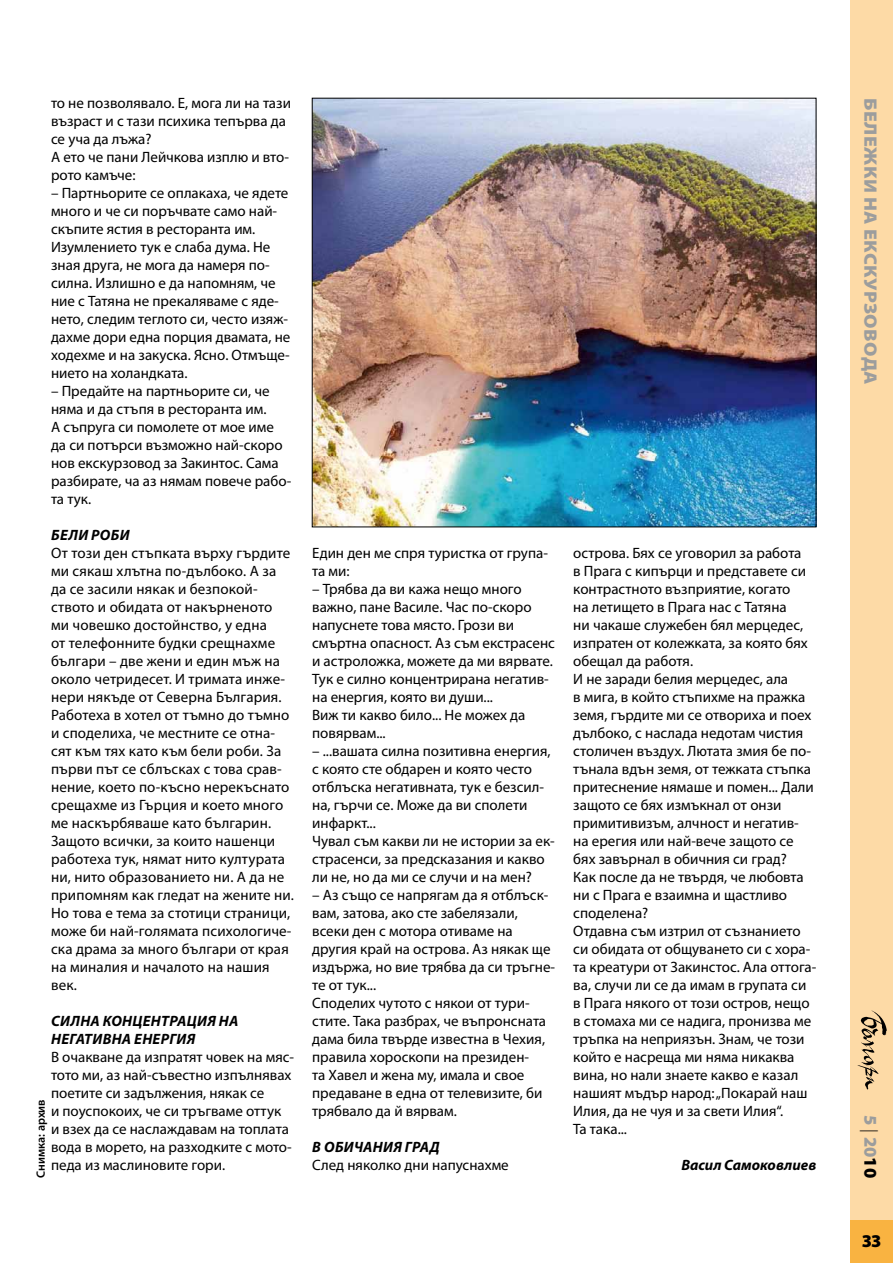
<style>
.page{position:relative;width:893px;height:1263px;background:#fff}
.page>*{position:absolute;margin:0;border:0;box-sizing:border-box;transform-origin:0 0}
.t1{font:900 18px "Myriad Pro";color:#9c9d9d;scale:1.1 1}
.t2{font:900 18px "Myriad Pro";color:#9c9d9d}
.t3{font:900 18px "Myriad Pro";color:#000}
.t4{font:15px/18px "Myriad Pro";color:#000}
.t5{font:italic 700 15px/18px "Myriad Pro";letter-spacing:.11em;color:#000}
.t6{font:italic 700 15px "Myriad Pro";letter-spacing:.035em;color:#000}
.t7{font:italic 700 15px "Myriad Pro";color:#000}
.t8{font:600 12px "Myriad Pro";color:#000}
.s1{font-weight:300;color:#000}
.s2{color:#000}
</style>
<div class="page">
<div style="left:850px;top:0;width:43px;height:1263px;background:#fddaa6"></div>
<div style="left:850px;top:1220px;width:43px;height:43px;background:#f9b341"></div>
<img style="left:857px;top:1010px;width:29px;height:80px">
<img style="left:314px;top:100px;width:500px;height:425px">
<p class="t4" style="left:51px;top:94px;width:241px">то не позволявало. Е, мога ли на тази възраст и с тази психика тепърва да се уча да лъжа?<br>А ето че пани Лейчкова изплю и вто&shy;рото камъче:</p>
<p class="t4" style="left:51px;top:184px;width:241px">– Партньорите се оплакаха, че ядете много и че си поръчвате само най&shy;скъпите ястия в ресторанта им.<br>Изумлението тук е слаба дума. Не зная друга, не мога да намеря по&shy;силна. Излишно е да напомням, че ние с Татяна не прекаляваме с яде&shy;нето, следим теглото си, често изяж&shy;дахме дори една порция двамата, не ходехме и на закуска. Ясно. Отмъще&shy;нието на холандката.</p>
<p class="t4" style="left:51px;top:382px;width:242px">– Предайте на партньорите си, че няма и да стъпя в ресторанта им.<br>А съпруга си помолете от мое име да си потърси възможно най-скоро нов екскурзовод за Закинтос. Сама разбирате, ча аз нямам повече рабо&shy;та тук.</p>
<p class="t6" style="left:51px;top:525px;width:71px">Бели роби</p>
<p class="t4" style="left:51px;top:544px;width:245px">От този ден стъпката върху гърдите ми сякаш хлътна по-дълбоко. А за да се засили някак и безпокой&shy;ството и обидата от накърненото ми човешко достойнство, у една<br>от телефонните будки срещнахме българи – две жени и един мъж на около четридесет. И тримата инже&shy;нери някъде от Северна България.<br>Работеха в хотел от тъмно до тъмно и споделиха, че местните се отна&shy;сят към тях като към бели роби. За първи път се сблъсках с това срав&shy;нение, което по-късно нерекъснато срещахме из Гърция и което много ме наскърбяваше като българин.<br>Защото всички, за които нашенци работеха тук, нямат нито културата ни, нито образованието ни. А да не припомням как гледат на жените ни.<br>Но това е тема за стотици страници, може би най-голямата психологиче&shy;ска драма за много българи от края на миналия и началото на нашия век.</p>
<p class="t5" style="left:51px;top:1011px;width:188px">Силна концентрация на негативна енергия</p>
<p class="t4" style="left:51px;top:1048px;width:245px">В очакване да изпратят човек на мяс&shy;тото ми, аз най-съвестно изпълнявах поетите си задължения, някак се<br>и поуспокоих, че си тръгваме оттук<br>и взех да се наслаждавам на топлата вода в морето, на разходките с мото&shy;педа из маслиновите гори.</p>
<p class="t8" style="left:33px;top:1178px;width:80px;rotate:-90deg">Снимка: архив</p>
<p class="t4" style="left:312px;top:544px;width:237px">Един ден ме спря туристка от група&shy;та ми:</p>
<p class="t4" style="left:312px;top:580px;width:244px">– Трябва да ви кажа нещо много важно, пане Василе. Час по-скоро напуснете това място. Грози ви смъртна опасност. Аз съм екстрасенс и астроложка, можете да ми вярвате.<br>Тук е силно концентрирана негатив&shy;на енергия, която ви души...<br>Виж ти какво било... Не можех да повярвам...</p>
<p class="t4" style="left:312px;top:742px;width:244px">– ...вашата силна позитивна енергия, с която сте обдарен и която често отблъска негативната, тук е безсил&shy;на, гърчи се. Може да ви сполети инфаркт...<br>Чувал съм какви ли не истории за ек&shy;страсенси, за предсказания и какво ли не, но да ми се случи и на мен?</p>
<p class="t4" style="left:312px;top:886px;width:245px">– Аз също се напрягам да я отблъск&shy;вам, затова, ако сте забелязали, всеки ден с мотора отиваме на другия край на острова. Аз някак ще издържа, но вие трябва да си тръгне&shy;те от тук...<br>Споделих чутото с някои от тури&shy;стите. Така разбрах, че въпронсната дама била твърде известна в Чехия, правила хороскопи на президен-<br>та Хавел и жена му, имала и свое предаване в една от телевизите, би трябвало да й вярвам.</p>
<p class="t6" style="left:312px;top:1137px;width:127px">Воби чания град</p>
<p class="t4" style="left:312px;top:1156px;width:198px">След няколко дни напуснахме</p>
<p class="t4" style="left:573px;top:544px;width:245px">острова. Бях се уговорил за работа<br>в Прага с кипърци и представете си контрастното възприятие, когато<br>на летището в Прага нас с Татяна<br>ни чакаше служебен бял мерцедес, изпратен от колежката, за която бях обещал да работя.<br>И не заради белия мерцедес, ала<br>в мига, в който стъпихме на пражка земя, гърдите ми се отвориха и поех дълбоко, с наслада недотам чистия столичен въздух. Лютата змия бе по&shy;тънала вдън земя, от тежката стъпка притеснение нямаше и помен... Дали защото се бях измъкнал от онзи примитивизъм, алчност и негатив&shy;на ерегия или най-вече защото се бях завърнал в обичния си град?<br>Как после да не твърдя, че любовта ни с Прага е взаимна и щастливо споделена?<br>Отдавна съм изтрил от съзнанието си обидата от общуването си с хора&shy;та креатури от Закинстос. Ала оттога&shy;ва, случи ли се да имам в групата си в Прага някого от този остров, нещо в стомаха ми се надига, пронизва ме тръпка на неприязън. Знам, че този който е насреща ми няма никаква вина, но нали знаете какво е казал нашият мъдър народ: „Покарай наш<br>Илия, да не чуя и за свети Илия“.<br>Та така...</p>
<p class="t7" style="left:681px;top:1155px;width:137px">Васил Самоковлиев</p>
<p class="t1" style="left:883px;top:98px;width:262px;rotate:90deg">Бележки на екскурзовод а</p>
<p class="t2" style="left:883px;top:1115px;width:64px;rotate:90deg">5 <span class="s1">|</span> 20<span class="s2">10</span></p>
<p class="t3" style="left:862px;top:1229px;width:21px">33</p>
</div>
